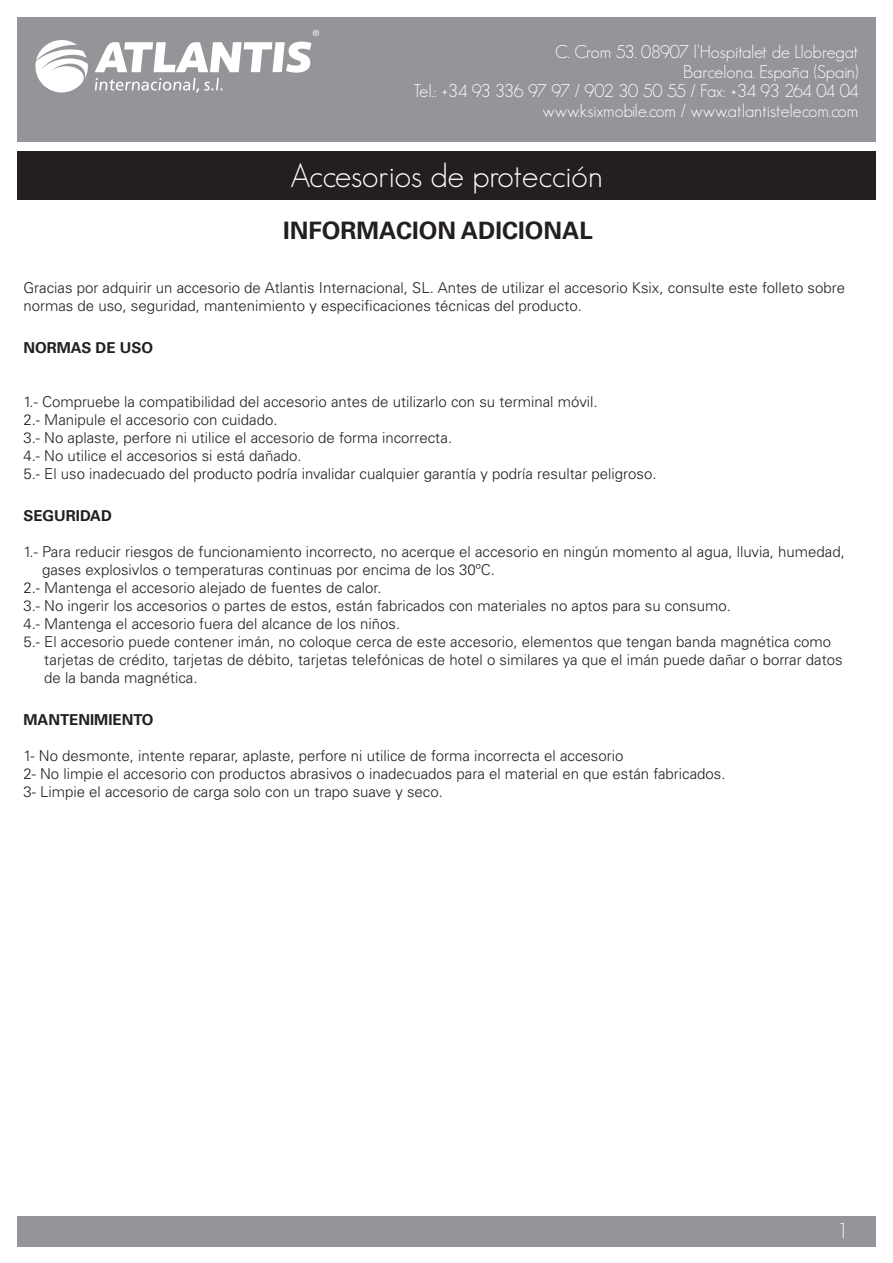
<style>
.page{position:relative;width:893px;height:1263px;background:#fff}
.page>*{position:absolute;margin:0;border:0;box-sizing:border-box;transform-origin:0 0}
.t1{font:300 33px "Geosans";color:#fff}
._01_cuerpo_de_texto{font:700 24px "Univers";color:#231f20}
.t2{font:300 21px "Geosans";color:#fff}
.t3{font:300 18px/19.5px "Geosans";color:#fff;text-align:right}
._01_cuerpo_de_texto-2{font:300 15px/18px "Univers";color:#231f20}
._01_cuerpo_de_texto-3{font:700 15px "Univers";color:#231f20}
</style>
<div class="page">
<div style="left:17px;top:17px;width:859px;height:124px;background:#939598"></div>
<div style="left:17px;top:1216px;width:859px;height:31px;background:#939598"></div>
<svg style="left:35px;top:40px;width:53px;height:53px"></svg>
<svg style="left:95px;top:30px;width:224px;height:63px"></svg>
<div style="left:17px;top:151px;width:859px;height:48px;background:#231f20"></div>
<p class="t3" style="left:414px;top:42px;width:446px">C. Crom 53. 08907 l’Hospitalet de Llobregat<br>Barcelona. España (Spain)<br>Tel.: +34 93 336 97 97 / 902 30 50 55 / Fax: +34 93 264 04 04 www.ksixmobile.com / www.atlantistelecom.com</p>
<p class="t1" style="left:290px;top:157px;width:314px">Accesorios de protección</p>
<p class="_01_cuerpo_de_texto" style="left:283px;top:217px;width:311px">INFORMACION ADICIONAL</p>
<p class="_01_cuerpo_de_texto-2" style="left:23px;top:279px;width:823px">Gracias por adquirir un accesorio de Atlantis Internacional, SL. Antes de utilizar el accesorio Ksix, consulte este folleto sobre normas de uso, seguridad, mantenimiento y especificaciones técnicas del producto.</p>
<p class="_01_cuerpo_de_texto-3" style="left:23px;top:339px;width:131px">NORMAS DE USO</p>
<p class="_01_cuerpo_de_texto-2" style="left:23px;top:393px;width:576px">1.- Compruebe la compatibilidad del accesorio antes de utilizarlo con su terminal móvil.</p>
<p class="_01_cuerpo_de_texto-2" style="left:23px;top:411px;width:256px">2.- Manipule el accesorio con cuidado.</p>
<p class="_01_cuerpo_de_texto-2" style="left:23px;top:429px;width:430px">3.- No aplaste, perfore ni utilice el accesorio de forma incorrecta.</p>
<p class="_01_cuerpo_de_texto-2" style="left:23px;top:447px;width:280px">4.- No utilice el accesorios si está dañado.</p>
<p class="_01_cuerpo_de_texto-2" style="left:23px;top:465px;width:635px">5.- El uso inadecuado del producto podría invalidar cualquier garantía y podría resultar peligroso.</p>
<p class="_01_cuerpo_de_texto-3" style="left:23px;top:507px;width:90px">SEGURIDAD</p>
<p class="_01_cuerpo_de_texto-2" style="left:42px;top:543px;width:804px;text-indent:-19px">1.- Para reducir riesgos de funcionamiento incorrecto, no acerque el accesorio en ningún momento al agua, lluvia, humedad, gases explosivlos o temperaturas continuas por encima de los 30ºC.</p>
<p class="_01_cuerpo_de_texto-2" style="left:23px;top:579px;width:360px">2.- Mantenga el accesorio alejado de fuentes de calor.</p>
<p class="_01_cuerpo_de_texto-2" style="left:23px;top:597px;width:709px">3.- No ingerir los accesorios o partes de estos, están fabricados con materiales no aptos para su consumo.</p>
<p class="_01_cuerpo_de_texto-2" style="left:23px;top:615px;width:378px">4.- Mantenga el accesorio fuera del alcance de los niños.</p>
<p class="_01_cuerpo_de_texto-2" style="left:44px;top:633px;width:800px;text-indent:-21px">5.- El accesorio puede contener imán, no coloque cerca de este accesorio, elementos que tengan banda magnética como tarjetas de crédito, tarjetas de débito, tarjetas telefónicas de hotel o similares ya que el imán puede dañar o borrar datos de la banda magnética.</p>
<p class="_01_cuerpo_de_texto-3" style="left:23px;top:711px;width:132px">MANTENIMIENTO</p>
<p class="_01_cuerpo_de_texto-2" style="left:23px;top:747px;width:601px">1- No desmonte, intente reparar, aplaste, perfore ni utilice de forma incorrecta el accesorio</p>
<p class="_01_cuerpo_de_texto-2" style="left:23px;top:765px;width:704px">2- No limpie el accesorio con productos abrasivos o inadecuados para el material en que están fabricados.</p>
<p class="_01_cuerpo_de_texto-2" style="left:23px;top:783px;width:421px">3- Limpie el accesorio de carga solo con un trapo suave y seco.</p>
<p class="t2" style="left:837px;top:1219px;width:13px">1</p>
</div>
